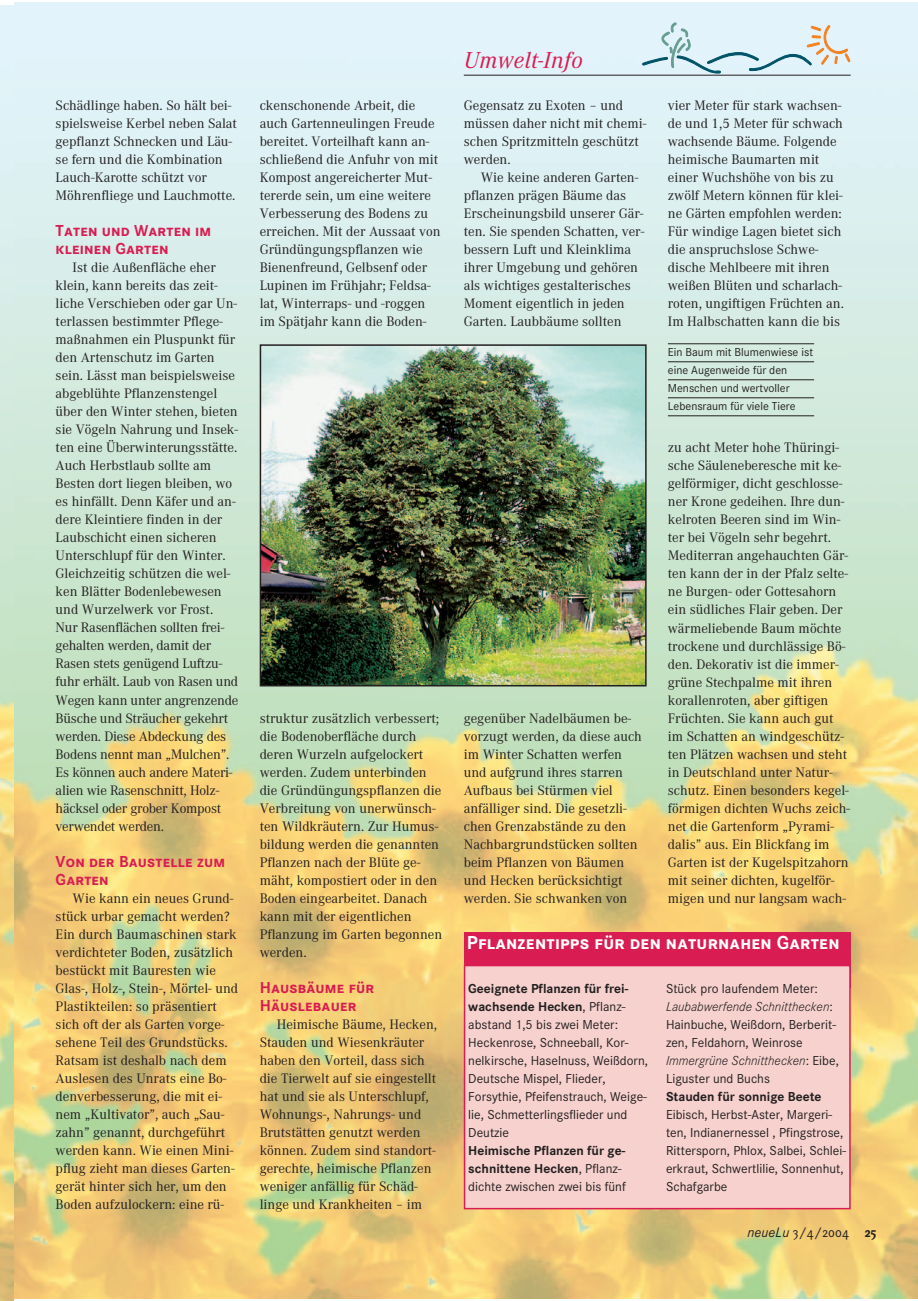
<style>
.page{position:relative;width:918px;height:1301px;background:#fff}
.page>*{position:absolute;margin:0;border:0;box-sizing:border-box;transform-origin:0 0}
.t1{font:italic 24px "Corporate A";letter-spacing:.015em;color:#d91c52}
.t2{font:700 19.5px "Corporate SSC";letter-spacing:.01em;color:#fff}
.t3{font:700 16.5px/18px "Corporate SSC";letter-spacing:.01em;color:#d91c52}
.t4{font:14.25px/18px "Corporate A";color:#231f20}
.t5{font:14.25px "Corporate SSC";color:#231f20}
.t6{font:13.5px/18px "Corporate S";color:#231f20}
.t7{font:700 13.5px/18px "Corporate S";color:#231f20}
.t8{font:12px/18px "Corporate S";color:#231f20}
.s1{font-weight:700}
.s2{font-weight:400}
.s3{font-weight:300;font-style:italic}
.s4{font-family:"Corporate S";font-style:italic}
</style>
<div class="page">
<img style="left:14px;top:2px;width:904px;height:1296px">
<svg style="left:642px;top:23px;width:208px;height:50px;background:#d2e4e9"></svg>
<hr style="left:464px;top:75px;width:387px;height:1px;background:#231f20">
<img style="left:263px;top:347px;width:381px;height:336px">
<div style="left:260px;top:344px;width:387px;height:342px;border:2px solid #231f20"></div>
<div style="left:464px;top:932px;width:387px;height:56px;background:#d91c52"></div>
<div style="left:465px;top:965px;width:385px;height:243px;background:#f6d1cd"></div>
<div style="left:464px;top:964px;width:387px;height:245px;border:2px solid #d91c52"></div>
<hr style="left:668px;top:343px;width:146px;height:1px;background:#231f20">
<hr style="left:668px;top:361px;width:146px;height:1px;background:#231f20">
<hr style="left:668px;top:379px;width:146px;height:1px;background:#231f20">
<hr style="left:668px;top:397px;width:146px;height:1px;background:#231f20">
<hr style="left:668px;top:415px;width:146px;height:1px;background:#231f20">
<p class="t4" style="left:56px;top:98px;width:183px">Schädlinge haben. So hält bei&shy;spielsweise Kerbel neben Salat gepflanzt Schnecken und Läu&shy;se fern und die Kombination<br>Lauch-Karotte schützt vor<br>Möhrenfliege und Lauchmotte.</p>
<p class="t3" style="left:56px;top:222px;width:157px">Taten und Warten im kleinen Garten</p>
<p class="t4" style="left:56px;top:260px;width:184px;text-indent:17px">Ist die Außenfläche eher klein, kann bereits das zeit&shy;liche Verschieben oder gar Un&shy;terlassen bestimmter Pflege&shy;maßnahmen ein Pluspunkt für den Artenschutz im Garten sein. Lässt man beispielsweise abgeblühte Pflanzenstengel über den Winter stehen, bieten sie Vögeln Nahrung und Insek&shy;ten eine Überwinterungsstätte.<br>Auch Herbstlaub sollte am<br>Besten dort liegen bleiben, wo es hinfällt. Denn Käfer und an&shy;dere Kleintiere finden in der<br>Laubschicht einen sicheren<br>Unterschlupf für den Winter.<br>Gleichzeitig schützen die wel&shy;ken Blätter Bodenlebewesen und Wurzelwerk vor Frost.<br>Nur Rasenflächen sollten frei&shy;gehalten werden, damit der<br>Rasen stets genügend Luftzu&shy;fuhr erhält. Laub von Rasen und<br>Wegen kann unter angrenzende<br>Büsche und Sträucher gekehrt werden. Diese Abdeckung des<br>Bodens nennt man „Mulchen”.<br>Es können auch andere Materi&shy;alien wie Rasenschnitt, Holz&shy;häcksel oder grober Kompost verwendet werden.</p>
<p class="t3" style="left:56px;top:852px;width:171px">Von der Baustelle zum<br>Garten</p>
<p class="t4" style="left:56px;top:890px;width:184px;text-indent:17px">Wie kann ein neues Grund&shy;stück urbar gemacht werden?<br>Ein durch Baumaschinen stark verdichteter Boden, zusätzlich bestückt mit Bauresten wie<br>Glas-, Holz-, Stein-, Mörtel- und<br>Plastikteilen: so präsentiert sich oft der als Garten vorge&shy;sehene Teil des Grundstücks.<br>Ratsam ist deshalb nach dem<br>Auslesen des Unrats eine Bo&shy;denverbesserung, die mit ei&shy;nem „Kultivator”, auch „Sau&shy;zahn” genannt, durchgeführt werden kann. Wie einen Mini&shy;pflug zieht man dieses Garten&shy;gerät hinter sich her, um den<br>Boden aufzulockern: eine rü-</p>
<p class="t4" style="left:260px;top:98px;width:182px">ckenschonende Arbeit, die auch Gartenneulingen Freude bereitet. Vorteilhaft kann an&shy;schließend die Anfuhr von mit<br>Kompost angereicherter Mut&shy;tererde sein, um eine weitere<br>Verbesserung des Bodens zu erreichen. Mit der Aussaat von<br>Gründüngungspflanzen wie<br>Bienenfreund, Gelbsenf oder<br>Lupinen im Frühjahr; Feldsa&shy;lat, Winterraps- und -roggen im Spätjahr kann die Boden-</p>
<p class="t4" style="left:260px;top:710px;width:184px">struktur zusätzlich verbessert; die Bodenoberfläche durch deren Wurzeln aufgelockert werden. Zudem unterbinden die Gründüngungspflanzen die<br>Verbreitung von unerwünsch&shy;ten Wildkräutern. Zur Humus&shy;bildung werden die genannten<br>Pflanzen nach der Blüte ge&shy;mäht, kompostiert oder in den<br>Boden eingearbeitet. Danach kann mit der eigentlichen<br>Pflanzung im Garten begonnen werden.</p>
<p class="t3" style="left:260px;top:978px;width:116px">Hausbäume für<br>Häuslebauer</p>
<p class="t4" style="left:260px;top:1016px;width:179px;text-indent:17px">Heimische Bäume, Hecken,<br>Stauden und Wiesenkräuter haben den Vorteil, dass sich die Tierwelt auf sie eingestellt hat und sie als Unterschlupf,<br>Wohnungs-, Nahrungs- und<br>Brutstätten genutzt werden können. Zudem sind standort&shy;gerechte, heimische Pflanzen weniger anfällig für Schäd&shy;linge und Krankheiten – im</p>
<h1 class="t1" style="left:464px;top:52px;width:121px">Umwelt-Info</h1>
<p class="t4" style="left:464px;top:98px;width:184px">Gegensatz zu Exoten – und müssen daher nicht mit chemi&shy;schen Spritzmitteln geschützt werden.</p>
<p class="t4" style="left:464px;top:170px;width:182px;text-indent:17px">Wie keine anderen Garten&shy;pflanzen prägen Bäume das<br>Erscheinungsbild unserer Gär&shy;ten. Sie spenden Schatten, ver&shy;bessern Luft und Kleinklima ihrer Umgebung und gehören als wichtiges gestalterisches<br>Moment eigentlich in jeden<br>Garten. Laubbäume sollten</p>
<p class="t4" style="left:668px;top:98px;width:178px">vier Meter für stark wachsen&shy;de und 1,5 Meter für schwach wachsende Bäume. Folgende heimische Baumarten mit einer Wuchshöhe von bis zu zwölf Metern können für klei&shy;ne Gärten empfohlen werden:<br>Für windige Lagen bietet sich die anspruchslose Schwe&shy;dische Mehlbeere mit ihren weißen Blüten und scharlach&shy;roten, ungiftigen Früchten an.<br>Im Halbschatten kann die bis</p>
<p class="t8" style="left:668px;top:344px;width:147px">Ein Baum mit Blumenwiese ist eine Augenweide für den<br>Menschen und wertvoller<br>Lebensraum für viele Tiere</p>
<p class="t4" style="left:668px;top:440px;width:184px">zu acht Meter hohe Thüringi&shy;sche Säuleneberesche mit ke&shy;gelförmiger, dicht geschlosse&shy;ner Krone gedeihen. Ihre dun&shy;kelroten Beeren sind im Win&shy;ter bei Vögeln sehr begehrt.<br>Mediterran angehauchten Gär&shy;ten kann der in der Pfalz selte&shy;ne Burgen- oder Gottesahorn ein südliches Flair geben. Der wärmeliebende Baum möchte trockene und durchlässige Bö&shy;den. Dekorativ ist die immer&shy;grüne Stechpalme mit ihren korallenroten, aber giftigen<br>Früchten. Sie kann auch gut im Schatten an windgeschütz&shy;ten Plätzen wachsen und steht in Deutschland unter Natur&shy;schutz. Einen besonders kegel&shy;förmigen dichten Wuchs zeich&shy;net die Gartenform „Pyrami&shy;dalis” aus. Ein Blickfang im<br>Garten ist der Kugelspitzahorn mit seiner dichten, kugelför&shy;migen und nur langsam wach-</p>
<h2 class="t2" style="left:467px;top:930px;width:374px">Pflanzentipps für den naturnahen Garten</h2>
<p class="t6" style="left:468px;top:980px;width:181px"><span class="s1">Geeignete Pflanzen für frei&shy;wachsende Hecken</span>, Pflanz&shy;abstand 1,5 bis zwei Meter:<br>Heckenrose, Schneeball, Kor&shy;nelkirsche, Haselnuss, Weißdorn,<br>Deutsche Mispel, Flieder,<br>Forsythie, Pfeifenstrauch, Weige&shy;lie, Schmetterlingsflieder und<br>Deutzie</p>
<p class="t7" style="left:468px;top:1142px;width:159px">Heimische Pflanzen für ge&shy;schnittene Hecken<span class="s2">, Pflanz&shy;dichte zwischen zwei bis fünf</span></p>
<p class="t4" style="left:464px;top:710px;width:180px">gegenüber Nadelbäumen be&shy;vorzugt werden, da diese auch im Winter Schatten werfen und aufgrund ihres starren<br>Aufbaus bei Stürmen viel anfälliger sind. Die gesetzli&shy;chen Grenzabstände zu den<br>Nachbargrundstücken sollten beim Pflanzen von Bäumen und Hecken berücksichtigt werden. Sie schwanken von</p>
<p class="t6" style="left:666px;top:980px;width:174px">Stück pro laufendem Meter:<br><span class="s3">Laubabwerfende Schnitthecken</span>:<br>Hainbuche, Weißdorn, Berberit&shy;zen, Feldahorn, Weinrose<br><span class="s3">Immergrüne Schnitthecken</span>: Eibe,<br>Liguster und Buchs</p>
<p class="t7" style="left:666px;top:1088px;width:157px">Stauden für sonnige Beete</p>
<p class="t6" style="left:666px;top:1106px;width:182px">Eibisch, Herbst-Aster, Margeri&shy;ten, Indianernessel , Pfingstrose,<br>Rittersporn, Phlox, Salbei, Schlei&shy;erkraut, Schwertlilie, Sonnenhut,<br>Schafgarbe</p>
<p class="t5" style="left:747px;top:1224px;width:131px"><span class="s4">neueLu</span> 3/4/2004 <span class="s1">25</span></p>
</div>
